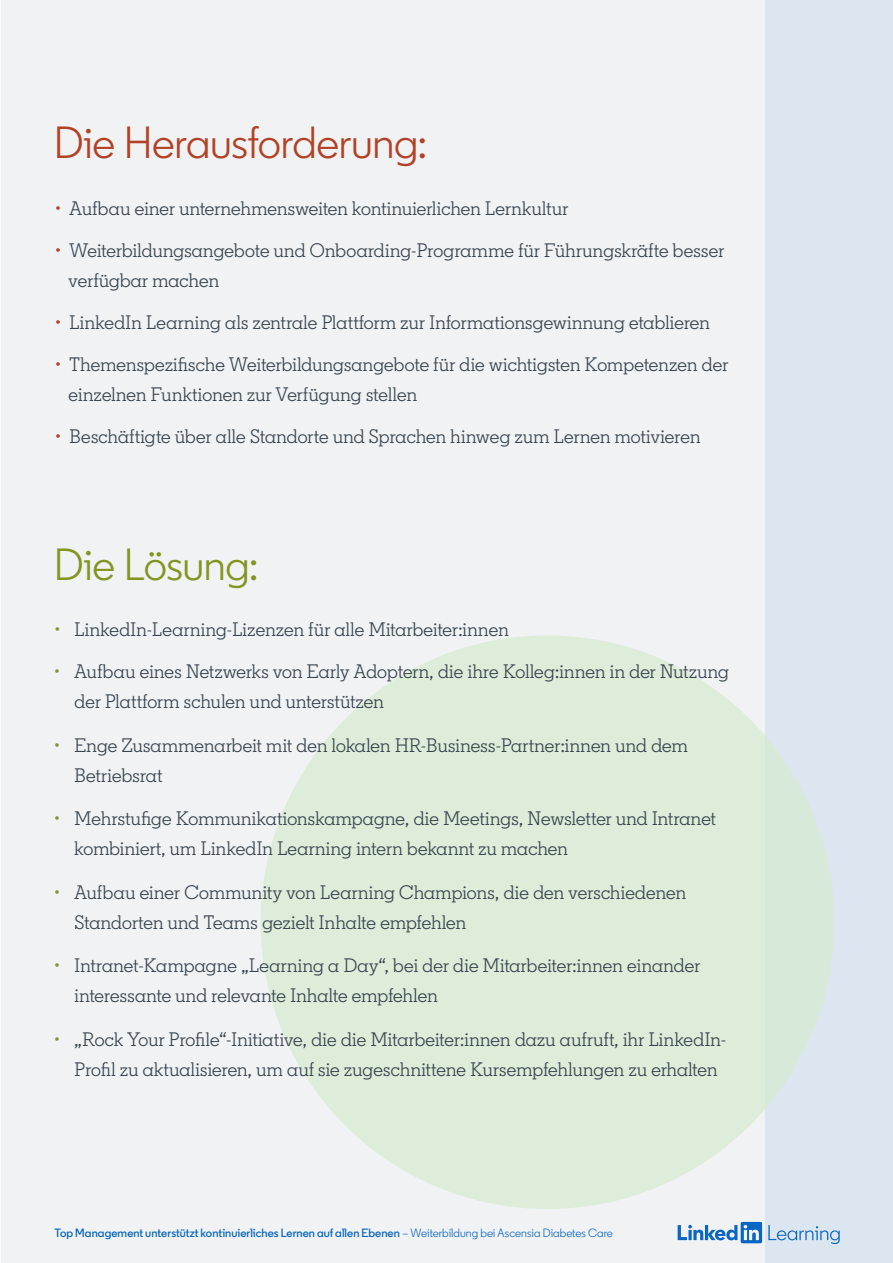
<style>
.page{position:relative;width:893px;height:1263px;background:#fff}
.page>*{position:absolute;margin:0;border:0;box-sizing:border-box;transform-origin:0 0}
.t1{font:45px "Community";letter-spacing:-.005em;color:#b24125}
.t2{font:45px "Community";letter-spacing:-.01em;color:#83941f}
.t3{font:19.5px/30px "Community Slab";letter-spacing:-.025em;color:#38444f}
.t4{font:600 12px "Community";letter-spacing:.005em;color:#0a66c2}
.s1{color:#b24125}
.s2{color:#83953a}
.s3{font-weight:400}
</style>
<div class="page">
<div style="left:1px;top:0;width:892px;height:1263px;background:#f0f2f3"></div>
<div style="left:765px;top:0;width:128px;height:1263px;background:#dce6f1"></div>
<div style="left:261px;top:635px;width:573px;height:574px;background:#ddedd9;border-radius:50%"></div>
<svg style="left:678px;top:1222px;width:84px;height:21px"></svg>
<svg style="left:768px;top:1225px;width:72px;height:19px"></svg>
<h1 class="t1" style="left:54px;top:115px;width:375px">Die Herausforderung:</h1>
<p class="t3" style="left:55px;top:193px;width:515px"><span class="s1">•</span> Aufbau einer unternehmensweiten kontinuierlichen Lernkultur</p>
<p class="t3" style="left:68px;top:235px;width:658px;text-indent:-13px"><span class="s1">•</span> Weiterbildungsangebote und Onboarding-Programme für Führungskräfte besser verfügbar machen</p>
<p class="t3" style="left:55px;top:307px;width:657px"><span class="s1">•</span> LinkedIn Learning als zentrale Plattform zur Informationsgewinnung etablieren</p>
<p class="t3" style="left:68px;top:349px;width:662px;text-indent:-13px"><span class="s1">•</span> Themenspezifische Weiterbildungsangebote für die wichtigsten Kompetenzen der einzelnen Funktionen zur Verfügung stellen</p>
<p class="t3" style="left:55px;top:421px;width:647px"><span class="s1">•</span> Beschäftigte über alle Standorte und Sprachen hinweg zum Lernen motivieren</p>
<h1 class="t2" style="left:54px;top:536px;width:206px">Die Lösung:</h1>
<p class="t3" style="left:54px;top:614px;width:456px"><span class="s2">•</span> LinkedIn-Learning-Lizenzen für alle Mitarbeiter:innen</p>
<p class="t3" style="left:74px;top:656px;width:656px;text-indent:-20px"><span class="s2">•</span> Aufbau eines Netzwerks von Early Adoptern, die ihre Kolleg:innen in der Nutzung der Plattform schulen und unterstützen</p>
<p class="t3" style="left:74px;top:730px;width:615px;text-indent:-20px"><span class="s2">•</span> Enge Zusammenarbeit mit den lokalen HR-Business-Partner:innen und dem<br>Betriebsrat</p>
<p class="t3" style="left:74px;top:803px;width:643px;text-indent:-20px"><span class="s2">•</span> Mehrstufige Kommunikationskampagne, die Meetings, Newsletter und Intranet kombiniert, um LinkedIn Learning intern bekannt zu machen</p>
<p class="t3" style="left:74px;top:877px;width:614px;text-indent:-20px"><span class="s2">•</span> Aufbau einer Community von Learning Champions, die den verschiedenen<br>Standorten und Teams gezielt Inhalte empfehlen</p>
<p class="t3" style="left:74px;top:950px;width:628px;text-indent:-20px"><span class="s2">•</span> Intranet-Kampagne „Learning a Day“, bei der die Mitarbeiter:innen einander interessante und relevante Inhalte empfehlen</p>
<p class="t3" style="left:54px;top:1024px;width:674px;text-align:center"><span class="s2">•</span> „Rock Your Profile“-Initiative, die die Mitarbeiter:innen dazu aufruft, ihr LinkedIn-<br>Profil zu aktualisieren, um auf sie zugeschnittene Kursempfehlungen zu erhalten</p>
<p class="t4" style="left:54px;top:1226px;width:560px">Top Management unterstützt kontinuierliches Lernen auf allen Ebenen <span class="s3">– Weiterbildung bei Ascensia Diabetes Care</span></p>
</div>
